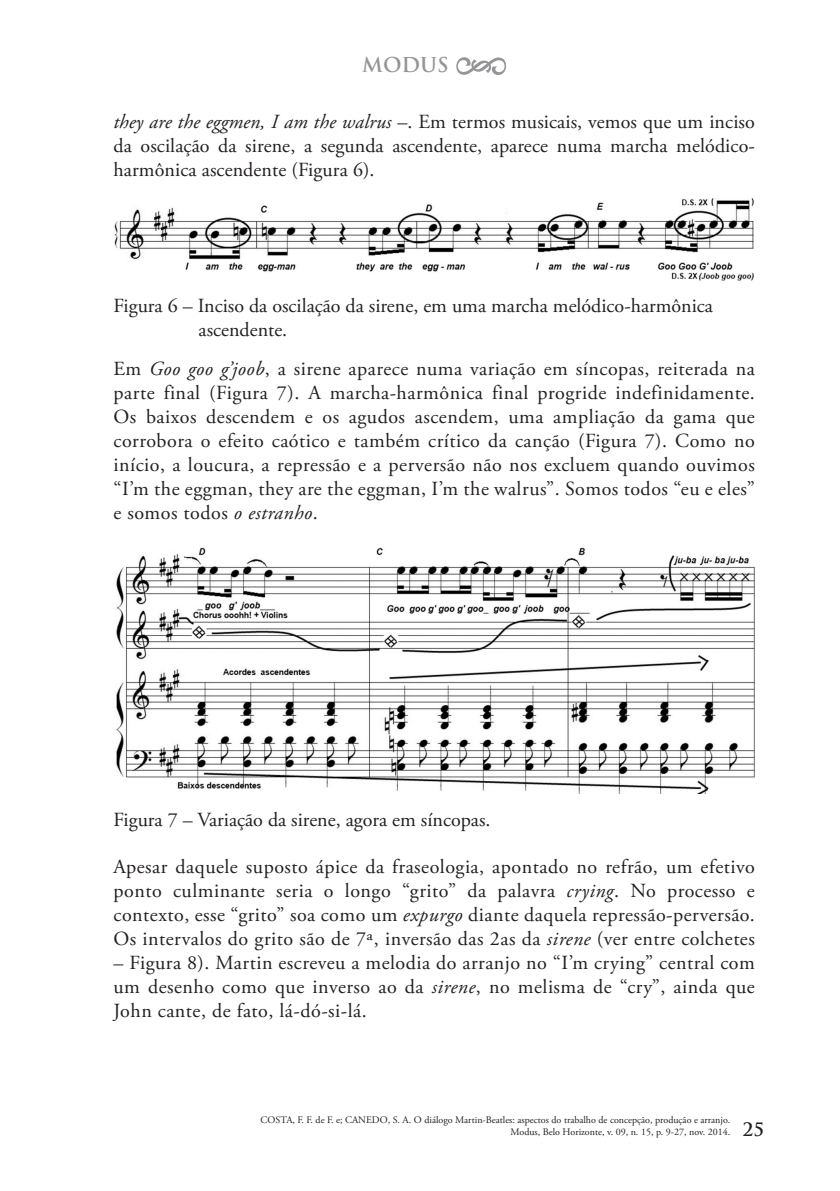
<style>
.page{position:relative;width:840px;height:1191px;background:#fff}
.page>*{position:absolute;margin:0;border:0;box-sizing:border-box;transform-origin:0 0}
.Corpo_de_texto{font:20px/24px "Adobe Garamond Pro";letter-spacing:.005em;color:#231f20;text-align:justify}
.t1{font:700 20px "Trajan Pro";letter-spacing:-.005em;color:#939598}
.t2{font:700 18px "Trajan Pro";color:#231f20}
.t3{font:10px "Adobe Garamond Pro";color:#231f20}
.s1{font-style:italic}
</style>
<div class="page">
<svg style="left:456px;top:57px;width:50px;height:18px"></svg>
<img style="left:114px;top:198px;width:640px;height:83px">
<img style="left:116px;top:547px;width:638px;height:247px">
<p class="t1" style="left:362px;top:53px;width:88px">MODUS</p>
<p class="Corpo_de_texto" style="left:113px;top:110px;width:642px"><span class="s1">they are the eggmen, I am the walrus</span> –. Em termos musicais, vemos que um inciso da oscilação da sirene, a segunda ascendente, aparece numa marcha melódico&shy;harmônica ascendente (Figura 6).</p>
<p class="Corpo_de_texto" style="left:113px;top:294px;width:600px">Figura 6 – Inciso da oscilação da sirene, em uma marcha melódico-harmônica</p>
<p class="Corpo_de_texto" style="left:198px;top:318px;width:90px">ascendente.</p>
<p class="Corpo_de_texto" style="left:113px;top:357px;width:642px">Em <span class="s1">Goo goo g’joob</span>, a sirene aparece numa variação em síncopas, reiterada na parte final (Figura 7). A marcha-harmônica final progride indefinidamente.<br>Os baixos descendem e os agudos ascendem, uma ampliação da gama que corrobora o efeito caótico e também crítico da canção (Figura 7). Como no início, a loucura, a repressão e a perversão não nos excluem quando ouvimos “I’m the eggman, they are the eggman, I’m the walrus”. Somos todos “eu e eles” e somos todos <span class="s1">o estranho</span>.</p>
<p class="Corpo_de_texto" style="left:113px;top:809px;width:378px">Figura 7 – Variação da sirene, agora em síncopas.</p>
<p class="Corpo_de_texto" style="left:113px;top:855px;width:642px">Apesar daquele suposto ápice da fraseologia, apontado no refrão, um efetivo ponto culminante seria o longo “grito” da palavra <span class="s1">crying</span>. No processo e contexto, esse “grito” soa como um <span class="s1">expurgo</span> diante daquela repressão-perversão.<br>Os intervalos do grito são de 7ª, inversão das 2as da <span class="s1">sirene</span> (ver entre colchetes</p>
<p class="Corpo_de_texto" style="left:113px;top:951px;width:642px">– Figura 8). Martin escreveu a melodia do arranjo no “I’m crying” central com um desenho como que inverso ao da <span class="s1">sirene</span>, no melisma de “cry”, ainda que John cante, de fato, lá-dó-si-lá.</p>
<p class="t3" style="left:260px;top:1114px;width:471px">COSTA, F. F. de F. e; CANEDO, S. A. O diálogo Martin-Beatles: aspectos do trabalho de concepção, produção e arranjo.</p>
<p class="t3" style="left:510px;top:1126px;width:221px">Modus, Belo Horizonte, v. 09, n. 15, p. 9-27, nov. 2014.</p>
<p class="t2" style="left:742px;top:1118px;width:23px">25</p>
</div>
